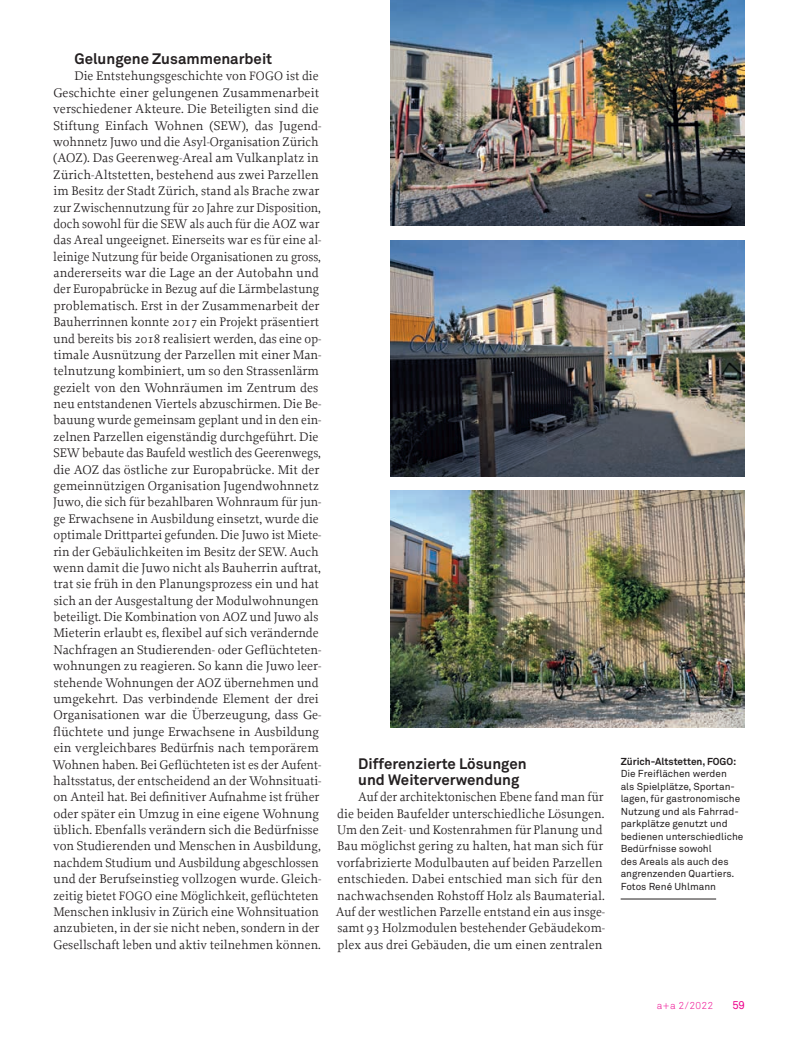
<style>
.page{position:relative;width:798px;height:1046px;background:#fff}
.page>*{position:absolute;margin:0;border:0;box-sizing:border-box;transform-origin:0 0}
.t1{font:700 15px/16.4px "Akkurat";color:#231f20}
.t2{font:13.12px/16.4px "Proforma";color:#231f20}
.t3{font:11.25px "Akkurat";color:#ed028c}
.t4{font:10px/12.5px "Akkurat";color:#231f20}
.t5{font:700 10px "Akkurat";color:#231f20}
.t6{font:300 10px "Akkurat";color:#ed028c}
.s1{font-size:12.75px}
</style>
<div class="page">
<img style="left:390px;top:0;width:354px;height:226px">
<img style="left:390px;top:240px;width:354px;height:236px">
<img style="left:390px;top:490px;width:354px;height:237px">
<hr style="left:620px;top:898px;width:95px;height:1px;background:#231f20">
<p class="t1" style="left:74px;top:50px;width:199px">Gelungene Zusammenarbeit</p>
<p class="t2" style="left:53px;top:68px;width:270px;text-indent:22px">Die Entstehungsgeschichte von <span class="s1">FOGO</span> ist die Geschichte einer gelungenen Zusammenarbeit verschiedener Akteure. Die Beteiligten sind die Stiftung Einfach Wohnen (SEW), das Jugend&shy;wohnnetz Juwo und die Asyl-Organisation Zürich (AOZ). Das Geerenweg-Areal am Vulkanplatz in Zürich-Altstetten, bestehend aus zwei Parzellen im Besitz der Stadt Zürich, stand als Brache zwar zur Zwischennutzung für 20 Jahre zur Disposition, doch sowohl für die SEW als auch für die AOZ war das Areal ungeeignet. Einerseits war es für eine al&shy;leinige Nutzung für beide Organisationen zu gross, andererseits war die Lage an der Autobahn und der Europabrücke in Bezug auf die Lärmbelastung problematisch. Erst in der Zusammenarbeit der Bauherrinnen konnte 2017 ein Projekt präsentiert und bereits bis 2018 realisiert werden, das eine op&shy;timale Ausnützung der Parzellen mit einer Man&shy;telnutzung kombiniert, um so den Strassenlärm gezielt von den Wohnräumen im Zentrum des neu entstandenen Viertels abzuschirmen. Die Be&shy;bauung wurde gemeinsam geplant und in den ein&shy;zelnen Parzellen eigenständig durchgeführt. Die SEW bebaute das Baufeld westlich des Geerenwegs, die AOZ das östliche zur Europabrücke. Mit der gemeinnützigen Organisation Jugendwohnnetz Juwo, die sich für bezahlbaren Wohnraum für jun&shy;ge Erwachsene in Ausbildung einsetzt, wurde die optimale Drittpartei gefunden. Die Juwo ist Miete&shy;rin der Gebäulichkeiten im Besitz der SEW. Auch wenn damit die Juwo nicht als Bauherrin auftrat, trat sie früh in den Planungsprozess ein und hat sich an der Ausgestaltung der Modulwohnungen beteiligt. Die Kombination von AOZ und Juwo als Mieterin erlaubt es, flexibel auf sich verändernde Nachfragen an Studierenden- oder Geflüchteten&shy;wohnungen zu reagieren. So kann die Juwo leer&shy;stehende Wohnungen der AOZ übernehmen und umgekehrt. Das verbindende Element der drei Organisationen war die Überzeugung, dass Ge&shy;flüchtete und junge Erwachsene in Ausbildung ein vergleichbares Bedürfnis nach temporärem Wohnen haben. Bei Geflüchteten ist es der Aufent&shy;haltsstatus, der entscheidend an der Wohnsituati&shy;on Anteil hat. Bei definitiver Aufnahme ist früher oder später ein Umzug in eine eigene Wohnung üblich. Ebenfalls verändern sich die Bedürfnisse von Studierenden und Menschen in Ausbildung, nachdem Studium und Ausbildung abgeschlossen und der Berufseinstieg vollzogen wurde. Gleich&shy;zeitig bietet <span class="s1">FOGO</span> eine Möglichkeit, geflüchteten Menschen inklusiv in Zürich eine Wohnsituation anzubieten, in der sie nicht neben, sondern in der Gesellschaft leben und aktiv teilnehmen können.</p>
<p class="t1" style="left:358px;top:754px;width:170px">Differenzierte Lösungen und Weiterverwendung</p>
<p class="t2" style="left:336px;top:788px;width:271px;text-indent:22px">Auf der architektonischen Ebene fand man für die beiden Baufelder unterschiedliche Lösungen.<br>Um den Zeit- und Kostenrahmen für Planung und Bau möglichst gering zu halten, hat man sich für vorfabrizierte Modulbauten auf beiden Parzellen entschieden. Dabei entschied man sich für den nachwachsenden Rohstoff Holz als Baumaterial.<br>Auf der westlichen Parzelle entstand ein aus insge&shy;samt 93 Holzmodulen bestehender Gebäudekom&shy;plex aus drei Gebäuden, die um einen zentralen</p>
<p class="t5" style="left:620px;top:754px;width:117px">Zürich-Altstetten, FOGO:</p>
<p class="t4" style="left:620px;top:767px;width:124px">Die Freiflächen werden<br>als Spielplätze, Sportan&shy;lagen, für gastronomische<br>Nutzung und als Fahrrad&shy;parkplätze genutzt und bedienen unterschiedliche<br>Bedürfnisse sowohl<br>des Areals als auch des angrenzenden Quartiers.<br>Fotos René Uhlmann</p>
<p class="t6" style="left:656px;top:999px;width:58px">a+a 2/2022</p>
<p class="t3" style="left:732px;top:998px;width:14px">59</p>
</div>
